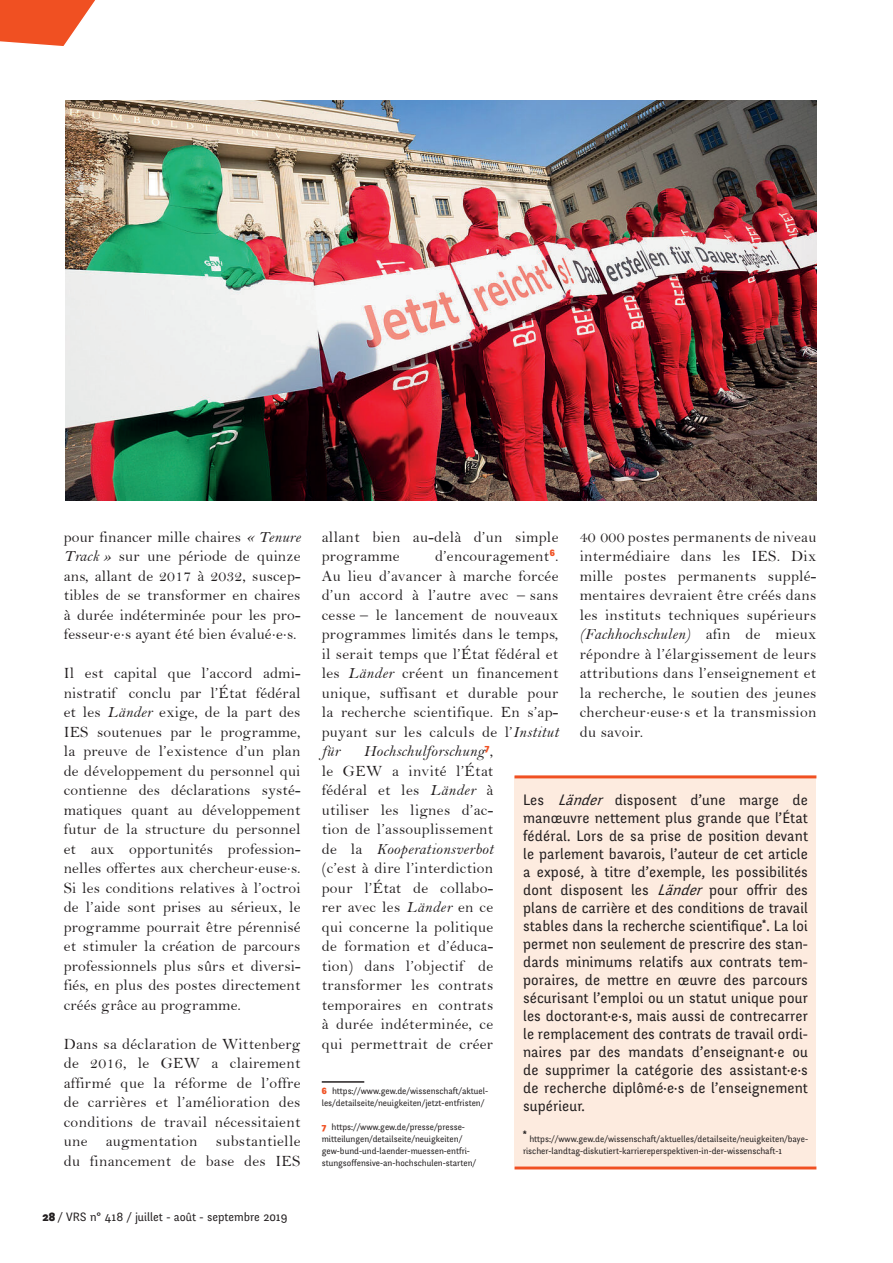
<style>
.page{position:relative;width:893px;height:1263px;background:#fff}
.page>*{position:absolute;margin:0;border:0;box-sizing:border-box;transform-origin:0 0}
.t1{font:15.75px/19.5px "Bell";letter-spacing:.02em;color:#231f20;text-align:justify}
.t2{font:15.75px "Bell MT Italic";letter-spacing:.02em;color:#231f20}
.t3{font:15px/18px "Fengardo Neue";letter-spacing:.01em;color:#231f20;text-align:justify}
.t4{font:12px "Fengardo Neue";color:#231f20}
.t5{font:9px/12px "Fengardo Neue";color:#231f20}
.t6{font:900 8.7px "Fengardo Neue";color:#231f20}
.s1{font-family:"Bell MT Italic"}
.s2{font-family:"Archer"}
.s3{font-weight:900}
.s4{font-family:"Bell"}
.s5{font-weight:900;color:#f05022}
.s6{font-style:italic}
</style>
<div class="page">
<svg style="left:0;top:0;width:95px;height:46px"></svg>
<hr style="left:322px;top:1081px;width:42px;height:2px;background:#231f20">
<div style="left:514px;top:776px;width:302px;height:390px;background:#fdebdf"></div>
<hr style="left:514px;top:775px;width:302px;height:3px;background:#f05022">
<hr style="left:514px;top:1166px;width:302px;height:3px;background:#f05022">
<img style="left:65px;top:100px;width:751px;height:400px">
<p class="t1" style="left:64px;top:527px;width:238px">pour financer mille chaires <span class="s1">« Tenure Track »</span> sur une période de quinze ans, allant de 2017 à 2032, suscep&shy;tibles de se transformer en chaires à durée indéterminée pour les pro&shy;fesseur<span class="s2">·</span>e<span class="s2">·</span>s ayant été bien évalué<span class="s2">·</span>e<span class="s2">·</span>s.</p>
<p class="t1" style="left:64px;top:663px;width:238px">Il est capital que l’accord admi&shy;nistratif conclu par l’État fédéral et les <span class="s1">Länder</span> exige, de la part des IES soutenues par le programme, la preuve de l’existence d’un plan de développement du personnel qui contienne des déclarations systé&shy;matiques quant au développement futur de la structure du personnel et aux opportunités profession&shy;nelles offertes aux chercheur<span class="s2">·</span>euse<span class="s2">·</span>s.<br>Si les conditions relatives à l’octroi de l’aide sont prises au sérieux, le programme pourrait être pérennisé et stimuler la création de parcours professionnels plus sûrs et diversi&shy;fiés, en plus des postes directement créés grâce au programme.</p>
<p class="t1" style="left:64px;top:1034px;width:238px">Dans sa déclaration de Wittenberg de 2016, le GEW a clairement affirmé que la réforme de l’offre de carrières et l’amélioration des conditions de travail nécessitaient une augmentation substantielle du financement de base des IES</p>
<p class="t4" style="left:43px;top:1209px;width:246px"><span class="s3">28</span> / VRS n° 418 / juillet - août - septembre 2019</p>
<p class="t1" style="left:322px;top:527px;width:238px">allant bien au-delà d’un simple programme</p>
<p class="t1" style="left:580px;top:527px;width:238px">40 000 postes permanents de niveau intermédiaire dans les IES. Dix mille postes permanents supplé&shy;mentaires devraient être créés dans les instituts techniques supérieurs</p>
<p class="t2" style="left:580px;top:625px;width:238px">(Fachhochschulen) <span class="s4">afin de mieux</span></p>
<p class="t1" style="left:580px;top:644px;width:238px">répondre à l’élargissement de leurs attributions dans l’enseignement et la recherche, le soutien des jeunes chercheur<span class="s2">·</span>euse<span class="s2">·</span>s et la transmission du savoir.</p>
<p class="t1" style="left:322px;top:546px;width:238px;text-indent:113px">d’encouragement<sup>6</sup>.<br>Au lieu d’avancer à marche forcée d’un accord à l’autre avec – sans cesse – le lancement de nouveaux programmes limités dans le temps, il serait temps que l’État fédéral et les <span class="s1">Länder</span> créent un financement unique, suffisant et durable pour la recherche scientifique. En s’ap&shy;puyant sur les calculs de l’<span class="s1">Institut</span></p>
<p class="t2" style="left:322px;top:742px;width:20px">für</p>
<p class="t2" style="left:364px;top:742px;width:131px">Hochschulforschung<sup>7</sup><span class="s4">,</span></p>
<p class="t1" style="left:322px;top:761px;width:173px">le GEW a invité l’État fédéral et les <span class="s1">Länder</span> à utiliser les lignes d’ac&shy;tion de l’assouplissement</p>
<p class="t2" style="left:322px;top:839px;width:173px"><span class="s4">de la</span> Kooperationsverbot</p>
<p class="t1" style="left:322px;top:858px;width:173px">(c’est à dire l’interdiction pour l’État de collabo&shy;rer avec les <span class="s1">Länder</span> en ce qui concerne la politique de formation et d’éduca&shy;tion) dans l’objectif de transformer les contrats temporaires en contrats à durée indéterminée, ce qui permettrait de créer</p>
<p class="t5" style="left:322px;top:1085px;width:168px"><span class="s5">6</span> https://www.gew.de/wissenschaft/aktuel&shy;les/detailseite/neuigkeiten/jetzt-entfristen/</p>
<p class="t5" style="left:322px;top:1121px;width:156px"><span class="s5">7</span> https://www.gew.de/presse/presse&shy;mitteilungen/detailseite/neuigkeiten/ gew-bund-und-laender-muessen-entfri&shy;stungsoffensive-an-hochschulen-starten/</p>
<p class="t3" style="left:523px;top:791px;width:286px">Les <span class="s6">Länder</span> disposent d’une marge de manœuvre nettement plus grande que l’État fédéral. Lors de sa prise de position devant le parlement bavarois, l’auteur de cet article a exposé, à titre d’exemple, les possibilités dont disposent les <span class="s6">Länder</span> pour offrir des plans de carrière et des conditions de travail stables dans la recherche scientifique<sup>*</sup>. La loi permet non seulement de prescrire des stan&shy;dards minimums relatifs aux contrats tem&shy;poraires, de mettre en œuvre des parcours sécurisant l’emploi ou un statut unique pour les doctorant·e·s, mais aussi de contrecarrer le remplacement des contrats de travail ordi&shy;naires par des mandats d’enseignant·e ou de supprimer la catégorie des assistant·e·s de recherche diplômé·e·s de l’enseignement supérieur.</p>
<p class="t6" style="left:523px;top:1129px;width:5px">*</p>
<p class="t5" style="left:523px;top:1133px;width:287px;text-indent:6px">https://www.gew.de/wissenschaft/aktuelles/detailseite/neuigkeiten/baye&shy;rischer-landtag-diskutiert-karriereperspektiven-in-der-wissenschaft-1</p>
</div>
